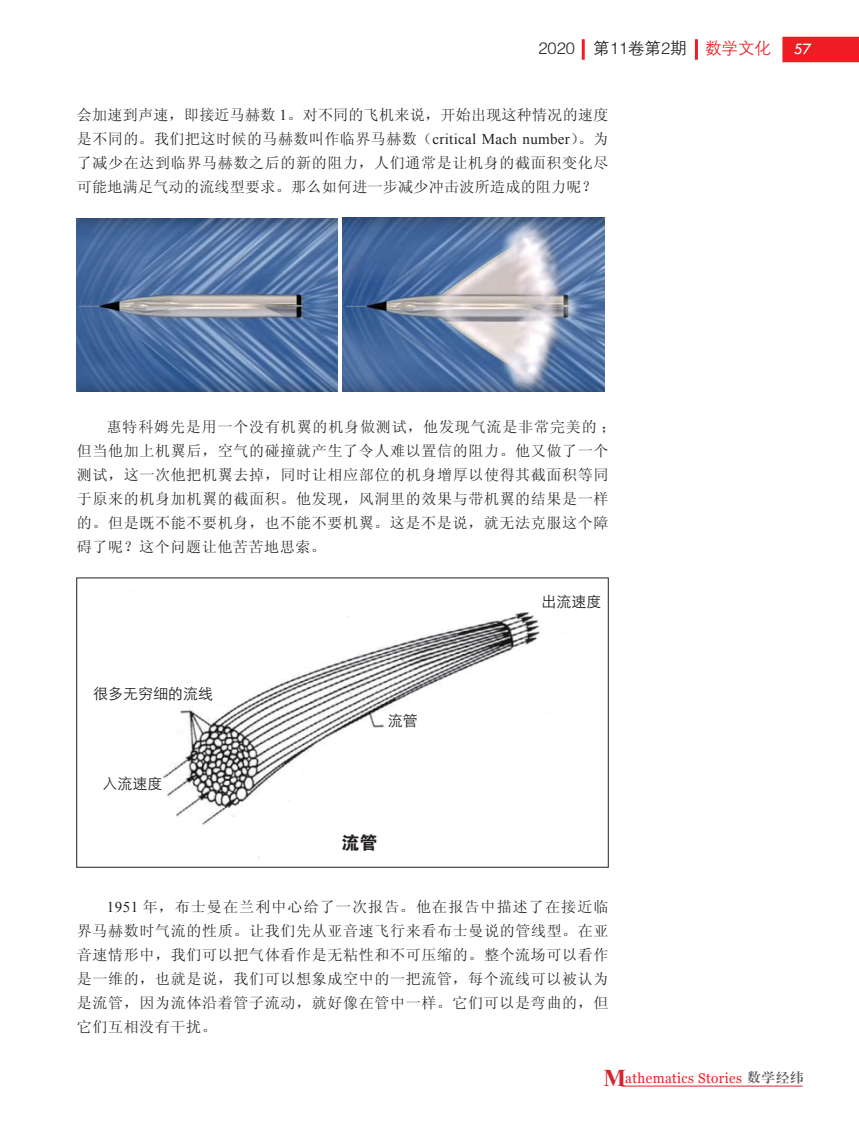
<style>
.page{position:relative;width:859px;height:1123px;background:#fff}
.page>*{position:absolute;margin:0;border:0;box-sizing:border-box;transform-origin:0 0}
.t1{font:18px "FZDHTK GBK1 0";color:#231f20}
.t2{font:16.5px "FZZDXK GBK1 0";color:#231f20}
.t3{font:16.5px "Tw Cen";color:#fff}
.t4{font:15px/24px "Sim Sun";letter-spacing:.045em;color:#231f20;text-align:justify}
.t5{font:15px "ST Xihei";color:#231f20}
.t6{font:14.1px "Georgia";letter-spacing:.03em;color:#ee1d23;scale:.95 1}
.s1{color:#ee1d23}
.s2{font-family:"Times New Roman"}
.s3{font-family:"Times New Roman";font-weight:700;font-size:24px;color:#d5252e}
.s4{font-family:"FZXBSK GBK1 0";font-size:13.05px;color:#57585a}
</style>
<div class="page">
<hr style="left:621px;top:1085px;width:181px;height:1px;background:#d5252e">
<div style="left:782px;top:37px;width:77px;height:25px;background:#ee1d23"></div>
<hr style="left:695px;top:39px;width:3px;height:21px;background:#ee1d23">
<hr style="left:582px;top:39px;width:3px;height:21px;background:#ee1d23">
<img style="left:163px;top:612px;width:378px;height:247px">
<svg style="left:163px;top:683px;width:75px;height:45px"></svg>
<div style="left:388px;top:713px;width:196px;height:43px;background:#fff"></div>
<svg style="left:163px;top:776px;width:8px;height:40px"></svg>
<div style="left:285px;top:833px;width:148px;height:29px;background:#fff"></div>
<img style="left:77px;top:218px;width:261px;height:173px">
<img style="left:343px;top:217px;width:262px;height:175px">
<p class="t2" style="left:538px;top:40px;width:234px">2020 第11卷第2期 <span class="s1">数学文化</span></p>
<p class="t3" style="left:794px;top:39px;width:20px">57</p>
<p class="t4" style="left:77px;top:103px;width:533px">会加速到声速，即接近马赫数 <span class="s2">1</span>。对不同的飞机来说，开始出现这种情况的速度是不同的。我们把这时候的马赫数叫作临界马赫数（<span class="s2">critical Mach number</span>）。为了减少在达到临界马赫数之后的新的阻力，人们通常是让机身的截面积变化尽可能地满足气动的流线型要求。那么如何进一步减少冲击波所造成的阻力呢？</p>
<p class="t4" style="left:77px;top:415px;width:541px;text-align:left;text-indent:30px">惠特科姆先是用一个没有机翼的机身做测试，他发现气流是非常完美的；但当他加上机翼后，空气的碰撞就产生了令人难以置信的阻力。他又做了一个测试，这一次他把机翼去掉，同时让相应部位的机身增厚以使得其截面积等同于原来的机身加机翼的截面积。他发现，风洞里的效果与带机翼的结果是一样的。但是既不能不要机身，也不能不要机翼。这是不是说，就无法克服这个障碍了呢？这个问题让他苦苦地思索。</p>
<p class="t5" style="left:93px;top:686px;width:121px">很多无穷细的流线</p>
<p class="t5" style="left:102px;top:776px;width:61px">入流速度</p>
<p class="t5" style="left:388px;top:713px;width:31px">流管</p>
<p class="t1" style="left:341px;top:832px;width:37px">流管</p>
<p class="t5" style="left:541px;top:594px;width:61px">出流速度</p>
<p class="t4" style="left:77px;top:895px;width:533px;text-indent:30px"><span class="s2">1951</span> 年，布士曼在兰利中心给了一次报告。他在报告中描述了在接近临界马赫数时气流的性质。让我们先从亚音速飞行来看布士曼说的管线型。在亚音速情形中，我们可以把气体看作是无粘性和不可压缩的。整个流场可以看作是一维的，也就是说，我们可以想象成空中的一把流管，每个流线可以被认为是流管，因为流体沿着管子流动，就好像在管中一样。它们可以是弯曲的，但它们互相没有干扰。</p>
<p class="t6" style="left:603px;top:1067px;width:212px"><span class="s3">M</span>athematics Stories <span class="s4">数学经纬</span></p>
</div>
